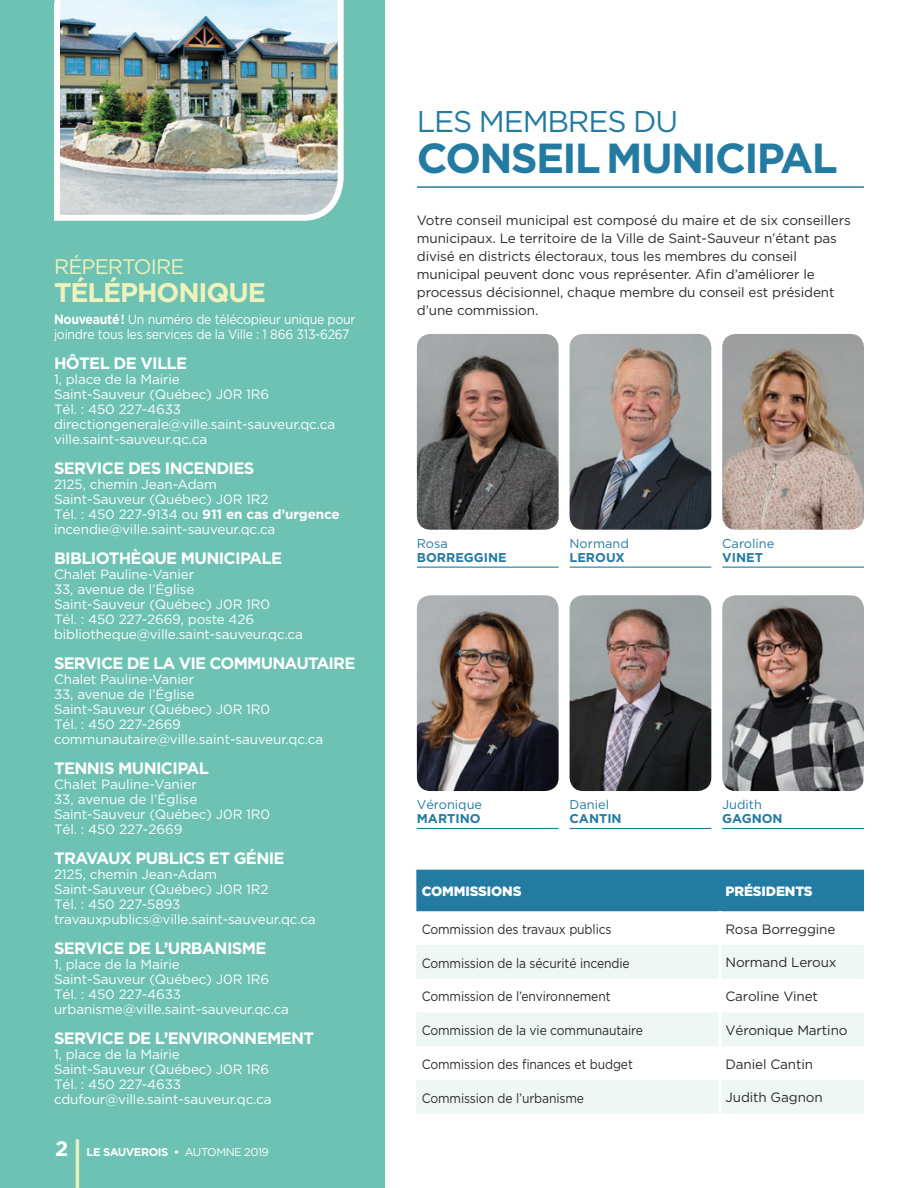
<style>
.page{position:relative;width:918px;height:1188px;background:#fff}
.page>*{position:absolute;margin:0;border:0;box-sizing:border-box;transform-origin:0 0}
.t1{font:700 81px "Gotham";color:#eff2bc;scale:.33 1}
.t2{font:700 42px "Gotham";letter-spacing:-.04em;color:#247ba2}
.t3{font:30px "Gotham";letter-spacing:-.04em;color:#247ba2}
.t4{font:700 27px "Gotham";letter-spacing:-.04em;color:#eff2bc}
.t5{font:21px "Gotham";letter-spacing:-.04em;color:#eff2bc}
.t6{font:700 21px "Gotham";color:#fff}
.t7{font:700 16.5px "Gotham";letter-spacing:-.04em;color:#fff}
.t8{font:13.5px/15px "Gotham";letter-spacing:-.01em;color:#fff}
.t9{font:13.5px/18px "Gotham";letter-spacing:-.01em;color:#2e2a2c}
.t10{font:13.5px "Gotham";letter-spacing:-.01em;color:#2e2a2c;scale:.9 1}
.t11{font:13.5px/15px "Gotham";letter-spacing:-.01em;color:#fff;scale:.91 1}
.t12{font:900 13.5px "Gotham";letter-spacing:-.01em;color:#fff}
.t13{font:12.75px "Gotham";color:#247ba2}
.t14{font:700 12.75px "Gotham";color:#247ba2}
.t15{font:700 11.25px "Gotham";letter-spacing:-.04em;color:#fff}
.s1{font-weight:700}
.s2{font-weight:400}
</style>
<div class="page">
<div style="left:0;top:0;width:385px;height:1188px;background:#6dc2b3"></div>
<img style="left:54px;top:0;width:290px;height:221px">
<hr style="left:417px;top:186px;width:447px;height:2px;background:#247ba2">
<hr style="left:417px;top:567px;width:142px;height:1px;background:#247ba2">
<hr style="left:722px;top:567px;width:142px;height:1px;background:#247ba2">
<hr style="left:570px;top:567px;width:141px;height:1px;background:#247ba2">
<hr style="left:417px;top:828px;width:142px;height:1px;background:#247ba2">
<hr style="left:722px;top:828px;width:142px;height:1px;background:#247ba2">
<hr style="left:570px;top:828px;width:141px;height:1px;background:#247ba2">
<div style="left:416px;top:870px;width:448px;height:41px;background:#247ba2"></div>
<svg style="left:416px;top:945px;width:448px;height:169px;fill:#eff7f5"></svg>
<hr style="left:719px;top:945px;width:3px;height:34px;background:#fff">
<hr style="left:719px;top:979px;width:3px;height:33px;background:#fff">
<hr style="left:719px;top:1012px;width:3px;height:34px;background:#fff">
<hr style="left:719px;top:1046px;width:3px;height:34px;background:#fff">
<hr style="left:719px;top:1080px;width:3px;height:34px;background:#fff">
<img style="left:417px;top:334px;width:142px;height:196px">
<img style="left:722px;top:334px;width:142px;height:196px">
<img style="left:570px;top:334px;width:141px;height:196px">
<img style="left:417px;top:595px;width:142px;height:196px">
<img style="left:722px;top:595px;width:142px;height:196px">
<img style="left:570px;top:595px;width:141px;height:196px">
<h3 class="t5" style="left:54px;top:255px;width:132px">RÉPERTOIRE</h3>
<h3 class="t4" style="left:54px;top:277px;width:213px">TÉLÉPHONIQUE</h3>
<p class="t11" style="left:54px;top:311px;width:333px"><span class="s1">Nouveauté!</span> Un numéro de télécopieur unique pour joindre tous les services de la Ville : 1 866 313-6267</p>
<p class="t7" style="left:54px;top:354px;width:135px">HÔTEL DE VILLE</p>
<p class="t8" style="left:54px;top:371px;width:283px">1, place de la Mairie<br>Saint-Sauveur (Québec) J0R 1R6<br>Tél. : 450 227-4633 directiongenerale@ville.saint-sauveur.qc.ca ville.saint-sauveur.qc.ca</p>
<p class="t7" style="left:54px;top:459px;width:202px">SERVICE DES INCENDIES</p>
<p class="t8" style="left:54px;top:476px;width:287px">2125, chemin Jean-Adam<br>Saint-Sauveur (Québec) J0R 1R2<br>Tél. : 450 227-9134 ou <span class="s1">911 en cas d’urgence </span>incendie@ville.saint-sauveur.qc.ca</p>
<p class="t7" style="left:54px;top:549px;width:230px">BIBLIOTHÈQUE MUNICIPALE</p>
<p class="t8" style="left:54px;top:566px;width:251px">Chalet Pauline-Vanier<br>33, avenue de l’Église<br>Saint-Sauveur (Québec) J0R 1R0<br>Tél. : 450 227-2669, poste 426 bibliotheque@ville.saint-sauveur.qc.ca</p>
<p class="t7" style="left:54px;top:654px;width:303px">SERVICE DE LA VIE COMMUNAUTAIRE</p>
<p class="t8" style="left:54px;top:671px;width:271px">Chalet Pauline-Vanier<br>33, avenue de l’Église<br>Saint-Sauveur (Québec) J0R 1R0<br>Tél. : 450 227-2669 communautaire@ville.saint-sauveur.qc.ca</p>
<p class="t7" style="left:54px;top:759px;width:157px">TENNIS MUNICIPAL</p>
<p class="t8" style="left:54px;top:776px;width:218px">Chalet Pauline-Vanier<br>33, avenue de l’Église<br>Saint-Sauveur (Québec) J0R 1R0<br>Tél. : 450 227-2669</p>
<p class="t7" style="left:54px;top:849px;width:232px">TRAVAUX PUBLICS ET GÉNIE</p>
<p class="t8" style="left:54px;top:866px;width:263px">2125, chemin Jean-Adam<br>Saint-Sauveur (Québec) J0R 1R2<br>Tél. : 450 227-5893 travauxpublics@ville.saint-sauveur.qc.ca</p>
<p class="t7" style="left:54px;top:939px;width:214px">SERVICE DE L’URBANISME</p>
<p class="t8" style="left:54px;top:956px;width:237px">1, place de la Mairie<br>Saint-Sauveur (Québec) J0R 1R6<br>Tél. : 450 227-4633 urbanisme@ville.saint-sauveur.qc.ca</p>
<p class="t7" style="left:54px;top:1029px;width:262px">SERVICE DE L’ENVIRONNEMENT</p>
<p class="t8" style="left:54px;top:1046px;width:219px">1, place de la Mairie<br>Saint-Sauveur (Québec) J0R 1R6<br>Tél. : 450 227-4633 cdufour@ville.saint-sauveur.qc.ca</p>
<h3 class="t6" style="left:55px;top:1137px;width:15px">2</h3>
<h1 class="t1" style="left:73px;top:1129px;width:30px">|</h1>
<p class="t15" style="left:87px;top:1146px;width:184px">LE SAUVEROIS • <span class="s2">AUTOMNE 2019</span></p>
<h3 class="t3" style="left:417px;top:105px;width:263px">LES MEMBRES DU</h3>
<h2 class="t2" style="left:417px;top:134px;width:422px">CONSEIL MUNICIPAL</h2>
<p class="t9" style="left:417px;top:211px;width:435px">Votre conseil municipal est composé du maire et de six conseillers municipaux. Le territoire de la Ville de Saint-Sauveur n’étant pas divisé en districts électoraux, tous les membres du conseil municipal peuvent donc vous représenter. Afin d’améliorer le processus décisionnel, chaque membre du conseil est président d’une commission.</p>
<p class="t13" style="left:417px;top:536px;width:33px">Rosa</p>
<p class="t14" style="left:417px;top:550px;width:91px">BORREGGINE</p>
<p class="t13" style="left:570px;top:536px;width:61px">Normand</p>
<p class="t14" style="left:570px;top:550px;width:57px">LEROUX</p>
<p class="t13" style="left:722px;top:536px;width:54px">Caroline</p>
<p class="t14" style="left:722px;top:550px;width:42px">VINET</p>
<p class="t13" style="left:417px;top:798px;width:67px">Véronique</p>
<p class="t14" style="left:417px;top:811px;width:65px">MARTINO</p>
<p class="t13" style="left:570px;top:798px;width:41px">Daniel</p>
<p class="t14" style="left:570px;top:811px;width:54px">CANTIN</p>
<p class="t13" style="left:722px;top:798px;width:41px">Judith</p>
<p class="t14" style="left:722px;top:811px;width:62px">GAGNON</p>
<p class="t12" style="left:422px;top:883px;width:101px">COMMISSIONS</p>
<p class="t12" style="left:725px;top:883px;width:89px">PRÉSIDENTS</p>
<p class="t10" style="left:422px;top:922px;width:212px">Commission des travaux publics</p>
<p class="t9" style="left:725px;top:920px;width:111px">Rosa Borreggine</p>
<p class="t10" style="left:422px;top:955px;width:233px">Commission de la sécurité incendie</p>
<p class="t9" style="left:725px;top:953px;width:113px">Normand Leroux</p>
<p class="t10" style="left:422px;top:989px;width:211px">Commission de l’environnement</p>
<p class="t9" style="left:725px;top:987px;width:94px">Caroline Vinet</p>
<p class="t10" style="left:422px;top:1023px;width:247px">Commission de la vie communautaire</p>
<p class="t9" style="left:725px;top:1021px;width:124px">Véronique Martino</p>
<p class="t10" style="left:422px;top:1057px;width:236px">Commission des finances et budget</p>
<p class="t9" style="left:725px;top:1055px;width:89px">Daniel Cantin</p>
<p class="t10" style="left:422px;top:1090px;width:182px">Commission de l’urbanisme</p>
<p class="t9" style="left:725px;top:1088px;width:99px">Judith Gagnon</p>
</div>
